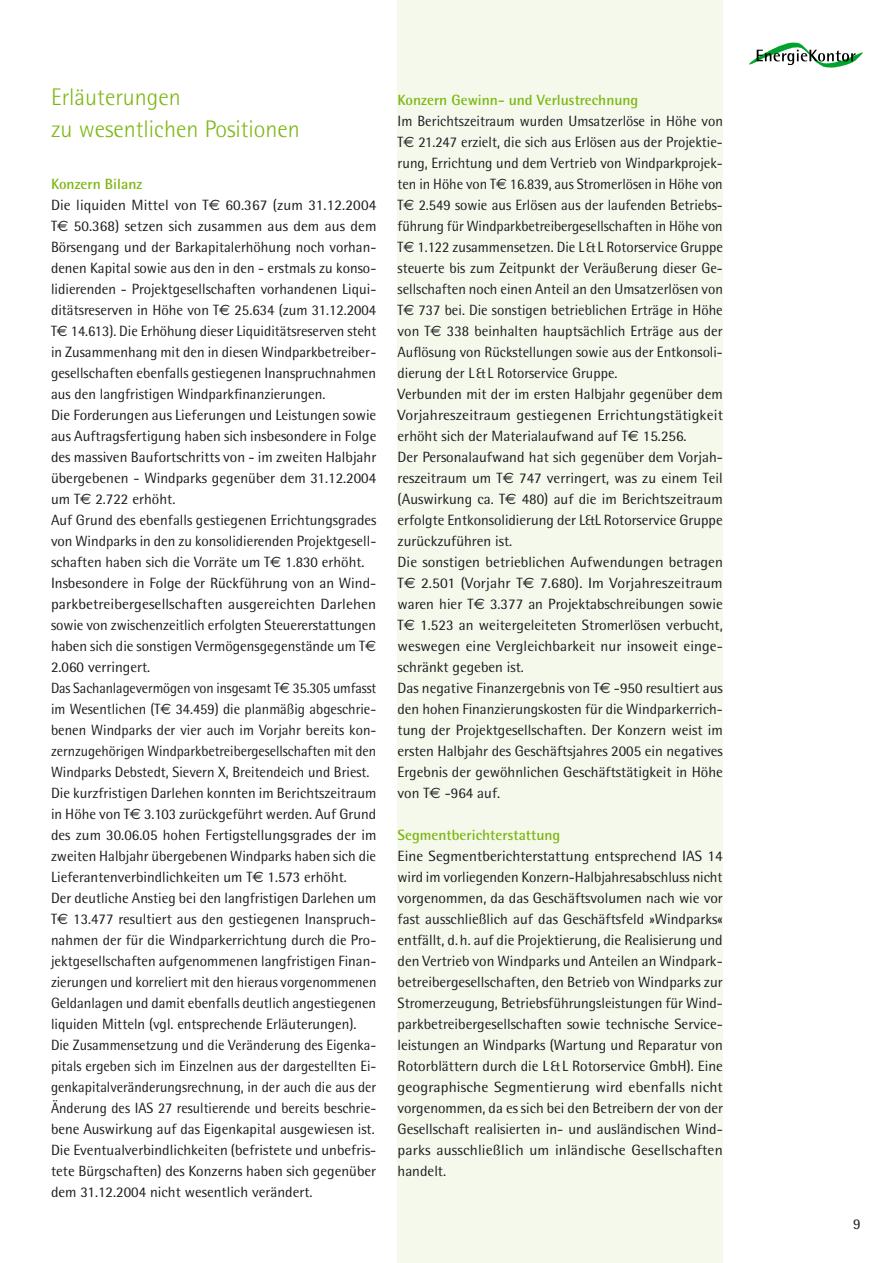
<style>
.page{position:relative;width:893px;height:1263px;background:#fff}
.page>*{position:absolute;margin:0;border:0;box-sizing:border-box;transform-origin:0 0}
.t1{font:300 24px "Rotis Semi Sans";color:#7db713}
.Fließtext{font:14.85px/21px "Rotis Semi Sans";color:#1b1c20;text-align:justify}
.Fließtext-2{font:14.85px/21px "Rotis Semi Sans";color:#1b1c20;text-align:justify;scale:.94 1}
.Fließtext-3{font:14.85px/21px "Rotis Semi Sans";color:#1b1c20;text-align:justify;scale:.96 1}
.Subhead{font:700 14.85px "Rotis Semi Sans";color:#7db713}
.s1{font-family:"Euro Sans";font-size:15px}
</style>
<div class="page">
<div style="left:398px;top:0;width:325px;height:1263px;background:#f5f9ec"></div>
<svg style="left:749px;top:42px;width:114px;height:26px"></svg>
<p class="t1" style="left:51px;top:83px;width:131px">Erläuterungen</p>
<p class="t1" style="left:51px;top:115px;width:250px">zu wesentlichen Positionen</p>
<p class="Subhead" style="left:51px;top:175px;width:93px">Konzern Bilanz</p>
<p class="Fließtext" style="left:51px;top:194px;width:327px">Die liquiden Mittel von T<span class="s1">€</span> 60.367 (zum 31.12.2004<br>T<span class="s1">€</span> 50.368) setzen sich zusammen aus dem aus dem Börsengang und der Barkapitalerhöhung noch vorhan&shy;denen Kapital sowie aus den in den - erstmals zu konso&shy;lidierenden - Projektgesellschaften vorhandenen Liqui&shy;ditätsreserven in Höhe von T<span class="s1">€</span> 25.634 (zum 31.12.2004<br>T<span class="s1">€</span> 14.613). Die Erhöhung dieser Liquiditätsreserven steht in Zusammenhang mit den in diesen Windparkbetreiber&shy;gesellschaften ebenfalls gestiegenen Inanspruchnahmen aus den langfristigen Windparkfinanzierungen.</p>
<p class="Fließtext" style="left:51px;top:404px;width:327px">Die Forderungen aus Lieferungen und Leistungen sowie aus Auftragsfertigung haben sich insbesondere in Folge des massiven Baufortschritts von - im zweiten Halbjahr übergebenen - Windparks gegenüber dem 31.12.2004 um T<span class="s1">€</span> 2.722 erhöht.</p>
<p class="Fließtext" style="left:51px;top:509px;width:327px">Auf Grund des ebenfalls gestiegenen Errichtungsgrades von Windparks in den zu konsolidierenden Projektgesell&shy;schaften haben sich die Vorräte um T<span class="s1">€</span> 1.830 erhöht.</p>
<p class="Fließtext" style="left:51px;top:572px;width:327px">Insbesondere in Folge der Rückführung von an Wind&shy;parkbetreibergesellschaften ausgereichten Darlehen sowie von zwischenzeitlich erfolgten Steuererstattungen haben sich die sonstigen Vermögensgegenstände um T<span class="s1">€ </span>2.060 verringert.</p>
<p class="Fließtext-2" style="left:51px;top:677px;width:348px">Das Sachanlagevermögen von insgesamt T<span class="s1">€</span> 35.305 umfasst im Wesentlichen (T<span class="s1">€</span> 34.459) die planmäßig abgeschrie&shy;benen Windparks der vier auch im Vorjahr bereits kon&shy;zernzugehörigen Windparkbetreibergesellschaften mit den Windparks Debstedt, Sievern X, Breitendeich und Briest.</p>
<p class="Fließtext" style="left:51px;top:782px;width:327px">Die kurzfristigen Darlehen konnten im Berichtszeitraum in Höhe von T<span class="s1">€</span> 3.103 zurückgeführt werden. Auf Grund des zum 30.06.05 hohen Fertigstellungsgrades der im zweiten Halbjahr übergebenen Windparks haben sich die Lieferantenverbindlichkeiten um T<span class="s1">€</span> 1.573 erhöht.</p>
<p class="Fließtext" style="left:51px;top:887px;width:327px">Der deutliche Anstieg bei den langfristigen Darlehen um T<span class="s1">€</span> 13.477 resultiert aus den gestiegenen Inanspruch&shy;nahmen der für die Windparkerrichtung durch die Pro&shy;jektgesellschaften aufgenommenen langfristigen Finan&shy;zierungen und korreliert mit den hieraus vorgenommenen Geldanlagen und damit ebenfalls deutlich angestiegenen liquiden Mitteln (vgl. entsprechende Erläuterungen).</p>
<p class="Fließtext-3" style="left:51px;top:1034px;width:340px">Die Zusammensetzung und die Veränderung des Eigenka&shy;pitals ergeben sich im Einzelnen aus der dargestellten Ei&shy;genkapitalveränderungsrechnung, in der auch die aus der Änderung des IAS 27 resultierende und bereits beschrie&shy;bene Auswirkung auf das Eigenkapital ausgewiesen ist.</p>
<p class="Fließtext" style="left:51px;top:1139px;width:327px">Die Eventualverbindlichkeiten (befristete und unbefris&shy;tete Bürgschaften) des Konzerns haben sich gegenüber dem 31.12.2004 nicht wesentlich verändert.</p>
<p class="Subhead" style="left:398px;top:91px;width:242px">Konzern Gewinn- und Verlustrechnung</p>
<p class="Fließtext" style="left:398px;top:110px;width:327px">Im Berichtszeitraum wurden Umsatzerlöse in Höhe von T<span class="s1">€</span> 21.247 erzielt, die sich aus Erlösen aus der Projektie&shy;rung, Errichtung und dem Vertrieb von Windparkprojek&shy;ten in Höhe von T<span class="s1">€</span> 16.839, aus Stromerlösen in Höhe von T<span class="s1">€</span> 2.549 sowie aus Erlösen aus der laufenden Betriebs&shy;führung für Windparkbetreibergesellschaften in Höhe von T<span class="s1">€</span> 1.122 zusammensetzen. Die L &amp; L Rotorservice Gruppe steuerte bis zum Zeitpunkt der Veräußerung dieser Ge&shy;sellschaften noch einen Anteil an den Umsatzerlösen von T<span class="s1">€</span> 737 bei. Die sonstigen betrieblichen Erträge in Höhe von T<span class="s1">€</span> 338 beinhalten hauptsächlich Erträge aus der Auflösung von Rückstellungen sowie aus der Entkonsoli&shy;dierung der L &amp; L Rotorservice Gruppe.</p>
<p class="Fließtext" style="left:398px;top:383px;width:327px">Verbunden mit der im ersten Halbjahr gegenüber dem Vorjahreszeitraum gestiegenen Errichtungstätigkeit erhöht sich der Materialaufwand auf T<span class="s1">€</span> 15.256.</p>
<p class="Fließtext" style="left:398px;top:446px;width:327px">Der Personalaufwand hat sich gegenüber dem Vorjah&shy;reszeitraum um T<span class="s1">€</span> 747 verringert, was zu einem Teil (Auswirkung ca. T<span class="s1">€</span> 480) auf die im Berichtszeitraum erfolgte Entkonsolidierung der L&amp;L Rotorservice Gruppe zurückzuführen ist.</p>
<p class="Fließtext" style="left:398px;top:551px;width:327px">Die sonstigen betrieblichen Aufwendungen betragen T<span class="s1">€</span> 2.501 (Vorjahr T<span class="s1">€</span> 7.680). Im Vorjahreszeitraum waren hier T<span class="s1">€</span> 3.377 an Projektabschreibungen sowie T<span class="s1">€</span> 1.523 an weitergeleiteten Stromerlösen verbucht, weswegen eine Vergleichbarkeit nur insoweit einge&shy;schränkt gegeben ist.</p>
<p class="Fließtext" style="left:398px;top:677px;width:327px">Das negative Finanzergebnis von T<span class="s1">€</span> -950 resultiert aus den hohen Finanzierungskosten für die Windparkerrich&shy;tung der Projektgesellschaften. Der Konzern weist im ersten Halbjahr des Geschäftsjahres 2005 ein negatives Ergebnis der gewöhnlichen Geschäftstätigkeit in Höhe von T<span class="s1">€</span> -964 auf.</p>
<p class="Subhead" style="left:398px;top:826px;width:164px">Segmentberichterstattung</p>
<p class="Fließtext" style="left:398px;top:845px;width:327px">Eine Segmentberichterstattung entsprechend IAS 14 wird im vorliegenden Konzern-Halbjahresabschluss nicht vorgenommen, da das Geschäftsvolumen nach wie vor fast ausschließlich auf das Geschäftsfeld »Windparks« entfällt, d. h. auf die Projektierung, die Realisierung und den Vertrieb von Windparks und Anteilen an Windpark&shy;betreibergesellschaften, den Betrieb von Windparks zur Stromerzeugung, Betriebsführungsleistungen für Wind&shy;parkbetreibergesellschaften sowie technische Service&shy;leistungen an Windparks (Wartung und Reparatur von Rotorblättern durch die L &amp; L Rotorservice GmbH). Eine geographische Segmentierung wird ebenfalls nicht vorgenommen, da es sich bei den Betreibern der von der Gesellschaft realisierten in- und ausländischen Wind&shy;parks ausschließlich um inländische Gesellschaften handelt.</p>
<p class="Fließtext" style="left:853px;top:1213px;width:9px">9</p>
</div>
